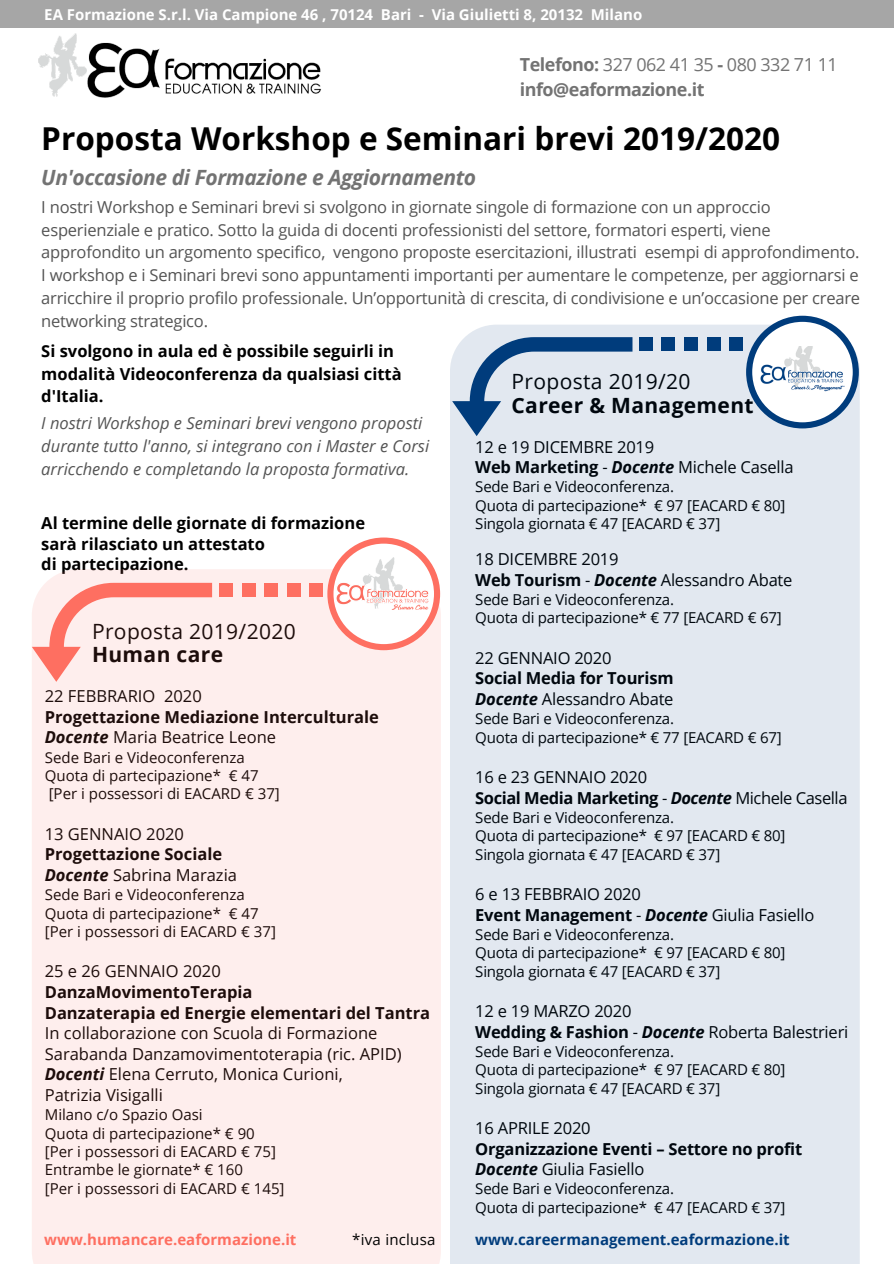
<style>
.page{position:relative;width:894px;height:1264px;background:#fff}
.page>*{position:absolute;margin:0;border:0;box-sizing:border-box;transform-origin:0 0}
.t1{font:700 31.5px "Open Sans";color:#000}
.t2{font:italic 700 21px "Open Sans";letter-spacing:-.02em;color:#737373}
.t3{font:21px "Open Sans";letter-spacing:.015em;color:#000}
.t4{font:700 21px "Open Sans";letter-spacing:.015em;color:#000}
.t5{font:700 18px/25px "Open Sans";letter-spacing:-.025em;color:#737373}
.t6{font:16.5px/22.8px "Open Sans";letter-spacing:-.015em;color:#545454}
.t7{font:16.5px/20.5px "Open Sans";color:#000}
.t8{font:700 16.5px/20.5px "Open Sans";color:#000}
.t9{font:italic 16.5px/22.8px "Open Sans";color:#545454}
.t10{font:15px/18.5px "Open Sans";letter-spacing:-.01em;color:#000}
.t11{font:700 15px "Open Sans";color:#fff}
.t12{font:700 15px "Open Sans";color:#003c7c}
.t13{font:700 15px "Open Sans";color:#fe6f61}
.t14{font:15px "Open Sans";letter-spacing:.015em;color:#000}
.s1{font-weight:400}
.s2{font-weight:700}
.s3{font-weight:700;font-style:italic}
.s4{font-style:italic}
</style>
<div class="page">
<div style="left:0;top:0;width:893px;height:28px;background:#a6a6a6"></div>
<img style="left:38px;top:33px;width:283px;height:65px">
<div style="left:32px;top:569px;width:409px;height:694px;background:#feeeed"></div>
<div style="left:327px;top:537px;width:113px;height:113px;background:#fe6f61;border-radius:50%"></div>
<div style="left:333px;top:543px;width:101px;height:101px;background:#fff;border-radius:50%"></div>
<img style="left:336px;top:557px;width:93px;height:52px">
<div style="left:450px;top:324px;width:409px;height:939px;background:#e2e8f0"></div>
<svg style="left:745px;top:316px;width:113px;height:112px;fill:#003c7c"></svg>
<div style="left:752px;top:322px;width:100px;height:100px;background:#fff;border-radius:50%"></div>
<img style="left:760px;top:346px;width:84px;height:45px">
<p class="t11" style="left:44px;top:4px;width:599px">EA Formazione S.r.l. Via Campione 46 , 70124 Bari - Via Giulietti 8, 20132 Milano</p>
<p class="t5" style="left:519px;top:51px;width:319px">Telefono: <span class="s1">327 062 41 35</span> - <span class="s1">080 332 71 11 </span>info@eaformazione.it</p>
<h1 class="t1" style="left:41px;top:117px;width:740px">Proposta Workshop e Seminari brevi 2019/2020</h1>
<h2 class="t2" style="left:41px;top:163px;width:436px">Un'occasione di Formazione e Aggiornamento</h2>
<p class="t6" style="left:41px;top:195px;width:820px">I nostri Workshop e Seminari brevi si svolgono in giornate singole di formazione con un approccio esperienziale e pratico. Sotto la guida di docenti professionisti del settore, formatori esperti, viene approfondito un argomento specifico, vengono proposte esercitazioni, illustrati esempi di approfondimento.<br>I workshop e i Seminari brevi sono appuntamenti importanti per aumentare le competenze, per aggiornarsi e arricchire il proprio profilo professionale. Un’opportunità di crescita, di condivisione e un’occasione per creare networking strategico.</p>
<p class="t8" style="left:41px;top:339px;width:362px;line-height:22.8px">Si svolgono in aula ed è possibile seguirli in modalità Videoconferenza da qualsiasi città d'Italia.</p>
<h2 class="t3" style="left:511px;top:367px;width:180px">Proposta 2019/20</h2>
<h2 class="t4" style="left:511px;top:390px;width:243px">Career &amp; Management</h2>
<p class="t9" style="left:41px;top:411px;width:389px">I nostri Workshop e Seminari brevi vengono proposti durante tutto l'anno, si integrano con i Master e Corsi arricchendo e completando la proposta formativa.</p>
<p class="t8" style="left:41px;top:512px;width:325px">Al termine delle giornate di formazione sarà rilasciato un attestato<br>di partecipazione.</p>
<p class="t7" style="left:475px;top:436px;width:320px">12 e 19 DICEMBRE 2019<br><span class="s2">Web Marketing</span> - <span class="s3">Docente</span> Michele Casella</p>
<p class="t10" style="left:475px;top:477px;width:312px">Sede Bari e Videoconferenza.<br>Quota di partecipazione* € 97 [EACARD € 80]<br>Singola giornata € 47 [EACARD € 37]</p>
<p class="t7" style="left:475px;top:548px;width:318px">18 DICEMBRE 2019<br><span class="s2">Web Tourism</span> - <span class="s3">Docente</span> Alessandro Abate</p>
<p class="t10" style="left:475px;top:590px;width:308px">Sede Bari e Videoconferenza.<br>Quota di partecipazione* € 77 [EACARD € 67]</p>
<p class="t7" style="left:475px;top:647px;width:138px">22 GENNAIO 2020</p>
<p class="t8" style="left:475px;top:667px;width:200px">Social Media for Tourism<br><span class="s4">Docente</span> <span class="s1">Alessandro Abate</span></p>
<p class="t10" style="left:475px;top:709px;width:308px">Sede Bari e Videoconferenza.<br>Quota di partecipazione* € 77 [EACARD € 67]</p>
<p class="t7" style="left:475px;top:766px;width:373px">16 e 23 GENNAIO 2020<br><span class="s2">Social Media Marketing</span> - <span class="s3">Docente</span> Michele Casella</p>
<p class="t10" style="left:475px;top:807px;width:312px">Sede Bari e Videoconferenza.<br>Quota di partecipazione* € 97 [EACARD € 80]<br>Singola giornata € 47 [EACARD € 37]</p>
<p class="t7" style="left:475px;top:883px;width:340px">6 e 13 FEBBRAIO 2020<br><span class="s2">Event Management</span> - <span class="s3">Docente</span> Giulia Fasiello</p>
<p class="t10" style="left:475px;top:924px;width:312px">Sede Bari e Videoconferenza.<br>Quota di partecipazione* € 97 [EACARD € 80]<br>Singola giornata € 47 [EACARD € 37]</p>
<p class="t7" style="left:475px;top:1000px;width:374px">12 e 19 MARZO 2020<br><span class="s2">Wedding &amp; Fashion</span> - <span class="s3">Docente</span> Roberta Balestrieri</p>
<p class="t10" style="left:475px;top:1041px;width:312px">Sede Bari e Videoconferenza.<br>Quota di partecipazione* € 97 [EACARD € 80]<br>Singola giornata € 47 [EACARD € 37]</p>
<p class="t7" style="left:475px;top:1117px;width:117px">16 APRILE 2020</p>
<p class="t8" style="left:475px;top:1137px;width:328px">Organizzazione Eventi – Settore no profit<br><span class="s4">Docente</span> <span class="s1">Giulia Fasiello</span></p>
<p class="t10" style="left:475px;top:1179px;width:312px">Sede Bari e Videoconferenza.<br>Quota di partecipazione* € 47 [EACARD € 37]</p>
<h2 class="t3" style="left:92px;top:616px;width:205px">Proposta 2019/2020</h2>
<h2 class="t4" style="left:92px;top:640px;width:132px">Human care</h2>
<p class="t7" style="left:45px;top:685px;width:158px">22 FEBBRARIO 2020</p>
<p class="t8" style="left:45px;top:706px;width:335px">Progettazione Mediazione Interculturale<br><span class="s4">Docente</span> <span class="s1">Maria Beatrice Leone</span></p>
<p class="t10" style="left:45px;top:747px;width:236px">Sede Bari e Videoconferenza<br>Quota di partecipazione* € 47 [Per i possessori di EACARD € 37]</p>
<p class="t7" style="left:45px;top:823px;width:141px">13 GENNAIO 2020</p>
<p class="t8" style="left:45px;top:843px;width:194px">Progettazione Sociale<br><span class="s4">Docente</span> <span class="s1">Sabrina Marazia</span></p>
<p class="t10" style="left:45px;top:885px;width:233px">Sede Bari e Videoconferenza<br>Quota di partecipazione* € 47 [Per i possessori di EACARD € 37]</p>
<p class="t7" style="left:45px;top:960px;width:177px">25 e 26 GENNAIO 2020</p>
<p class="t8" style="left:45px;top:981px;width:387px">DanzaMovimentoTerapia<br>Danzaterapia ed Energie elementari del Tantra</p>
<p class="t7" style="left:45px;top:1022px;width:358px">In collaborazione con Scuola di Formazione Sarabanda Danzamovimentoterapia (ric. APID)<br><span class="s3">Docenti</span> Elena Cerruto, Monica Curioni, Patrizia Visigalli</p>
<p class="t10" style="left:45px;top:1105px;width:241px">Milano c/o Spazio Oasi<br>Quota di partecipazione* € 90 [Per i possessori di EACARD € 75]<br>Entrambe le giornate* € 160<br>[Per i possessori di EACARD € 145]</p>
<p class="t13" style="left:44px;top:1228px;width:253px">www.humancare.eaformazione.it</p>
<p class="t14" style="left:352px;top:1228px;width:85px">*iva inclusa</p>
<p class="t12" style="left:475px;top:1228px;width:316px">www.careermanagement.eaformazione.it</p>
</div>
